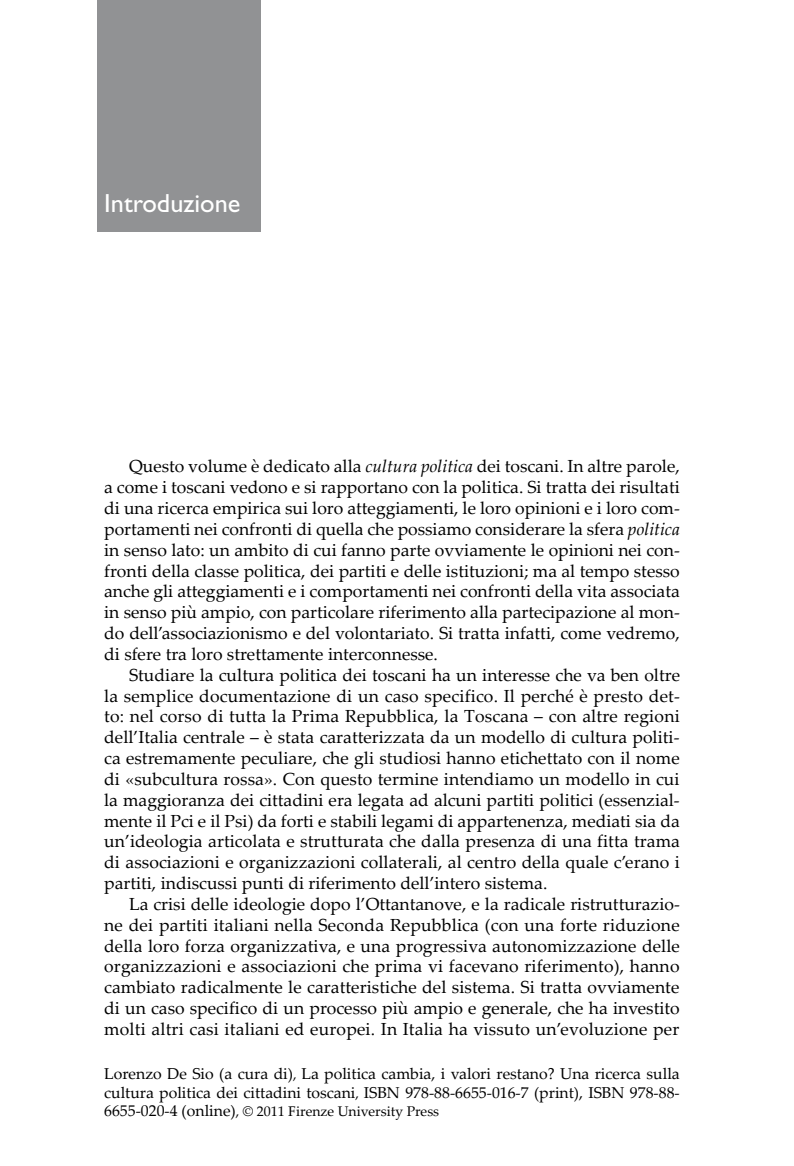
<style>
.page{position:relative;width:794px;height:1166px;background:#fff}
.page>*{position:absolute;margin:0;border:0;box-sizing:border-box;transform-origin:0 0}
.t1{font:26.25px "Gill Sans Std";color:#fff}
.t2{font:17.5px/20.8px "Palatino Linotype";color:#000;text-align:justify}
.t3{font:15.75px/18.9px "Palatino Linotype";color:#000}
.t4{font:14px "Palatino Linotype";color:#000}
.s1{font-style:italic}
.s2{font-size:14px}
.s3{font-size:15.75px}
</style>
<div class="page">
<div style="left:97px;top:0;width:164px;height:232px;background:#919294"></div>
<h1 class="t1" style="left:104px;top:188px;width:138px">Introduzione</h1>
<p class="t2" style="left:104px;top:455px;width:577px;text-indent:25px">Questo volume è dedicato alla <span class="s1">cultura politica</span> dei toscani. In altre parole, a come i toscani vedono e si rapportano con la politica. Si tratta dei risultati di una ricerca empirica sui loro atteggiamenti, le loro opinioni e i loro com&shy;portamenti nei confronti di quella che possiamo considerare la sfera <span class="s1">politica </span>in senso lato: un ambito di cui fanno parte ovviamente le opinioni nei con&shy;fronti della classe politica, dei partiti e delle istituzioni; ma al tempo stesso anche gli atteggiamenti e i comportamenti nei confronti della vita associata in senso più ampio, con particolare riferimento alla partecipazione al mon&shy;do dell’associazionismo e del volontariato. Si tratta infatti, come vedremo, di sfere tra loro strettamente interconnesse.</p>
<p class="t2" style="left:104px;top:664px;width:577px;text-indent:25px">Studiare la cultura politica dei toscani ha un interesse che va ben oltre la semplice documentazione di un caso specifico. Il perché è presto det&shy;to: nel corso di tutta la Prima Repubblica, la Toscana – con altre regioni dell’Italia centrale – è stata caratterizzata da un modello di cultura politi&shy;ca estremamente peculiare, che gli studiosi hanno etichettato con il nome di «subcultura rossa». Con questo termine intendiamo un modello in cui la maggioranza dei cittadini era legata ad alcuni partiti politici (essenzial&shy;mente il Pci e il Psi) da forti e stabili legami di appartenenza, mediati sia da un’ideologia articolata e strutturata che dalla presenza di una fitta trama di associazioni e organizzazioni collaterali, al centro della quale c’erano i partiti, indiscussi punti di riferimento dell’intero sistema.</p>
<p class="t2" style="left:104px;top:893px;width:577px;text-indent:25px">La crisi delle ideologie dopo l’Ottantanove, e la radicale ristrutturazio&shy;ne dei partiti italiani nella Seconda Repubblica (con una forte riduzione della loro forza organizzativa, e una progressiva autonomizzazione delle organizzazioni e associazioni che prima vi facevano riferimento), hanno cambiato radicalmente le caratteristiche del sistema. Si tratta ovviamente di un caso specifico di un processo più ampio e generale, che ha investito molti altri casi italiani ed europei. In Italia ha vissuto un’evoluzione per</p>
<p class="t3" style="left:104px;top:1063px;width:577px">Lorenzo De Sio (a cura di)<span class="s2">,</span> La politica cambia, i valori restano? Una ricerca sulla cultura politica dei cittadini toscani<span class="s2">,</span> ISBN 978-88-6655-016-7 (print), ISBN 978-88-</p>
<p class="t4" style="left:104px;top:1102px;width:336px"><span class="s3">6655-020-4 (online)</span>, © 2011 Firenze University Press</p>
</div>
